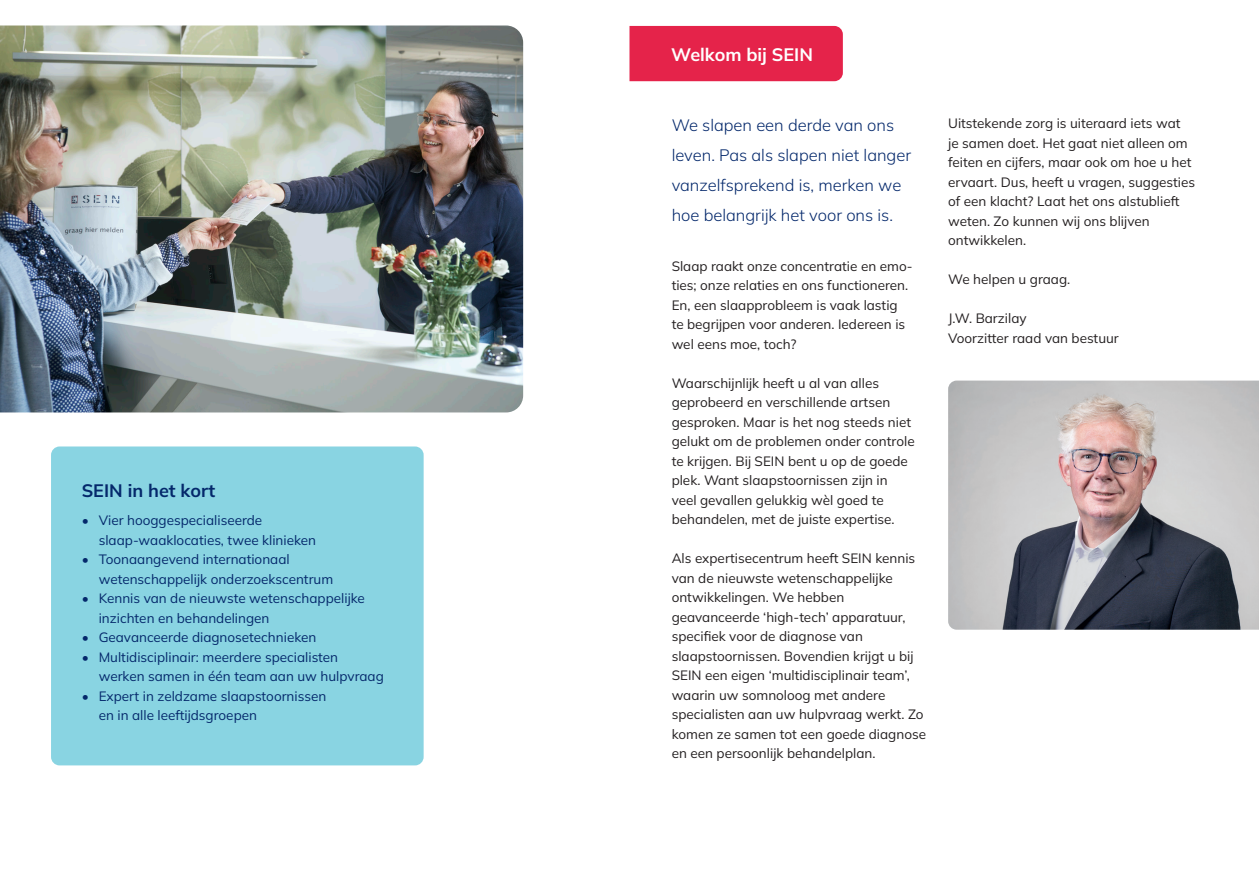
<style>
.page{position:relative;width:1259px;height:893px;background:#fff}
.page>*{position:absolute;margin:0;border:0;box-sizing:border-box;transform-origin:0 0}
.t1{font:200 18px "Mulish";color:#fff}
.Tussenkopje_1{font:200 18px "Mulish";color:#04286b}
.Inleiding{font:200 16.5px/30px "Mulish";color:#04286b}
.BODY{font:200 13.5px/19.5px "Mulish";color:#231f20}
.t2{font:200 13.5px/19.5px "Mulish";color:#04286b}
</style>
<div class="page">
<div style="left:629px;top:26px;width:214px;height:55px;background:#e5234a"></div>
<img style="left:0;top:26px;width:523px;height:386px">
<div style="left:51px;top:446px;width:372px;height:319px;background:#89d4e2;border-radius:9px"></div>
<img style="left:948px;top:381px;width:311px;height:249px">
<p class="Tussenkopje_1" style="left:82px;top:479px;width:135px">SEIN in het kort</p>
<p class="t2" style="left:99px;top:510px;width:219px;text-indent:-17px">• Vier hooggespecialiseerde slaap-waaklocaties, twee klinieken</p>
<p class="t2" style="left:99px;top:549px;width:236px;text-indent:-17px">• Toonaangevend internationaal wetenschappelijk onderzoekscentrum</p>
<p class="t2" style="left:99px;top:588px;width:268px;text-indent:-17px">• Kennis van de nieuwste wetenschappelijke inzichten en behandelingen</p>
<p class="t2" style="left:82px;top:627px;width:236px">• Geavanceerde diagnosetechnieken</p>
<p class="t2" style="left:99px;top:647px;width:287px;text-indent:-17px">• Multidisciplinair: meerdere specialisten werken samen in één team aan uw hulpvraag</p>
<p class="t2" style="left:99px;top:686px;width:229px;text-indent:-17px">• Expert in zeldzame slaapstoornissen en in alle leeftijdsgroepen</p>
<p class="t1" style="left:671px;top:42px;width:143px">Welkom bij SEIN</p>
<p class="Inleiding" style="left:671px;top:110px;width:241px">We slapen een derde van ons leven. Pas als slapen niet langer vanzelfsprekend is, merken we hoe belangrijk het voor ons is.</p>
<p class="BODY" style="left:671px;top:256px;width:242px">Slaap raakt onze concentratie en emo&shy;ties; onze relaties en ons functioneren.<br>En, een slaapprobleem is vaak lastig te begrijpen voor anderen. Iedereen is wel eens moe, toch?</p>
<p class="BODY" style="left:671px;top:373px;width:244px">Waarschijnlijk heeft u al van alles geprobeerd en verschillende artsen gesproken. Maar is het nog steeds niet gelukt om de problemen onder controle te krijgen. Bij SEIN bent u op de goede plek. Want slaapstoornissen zijn in veel gevallen gelukkig wèl goed te behandelen, met de juiste expertise.</p>
<p class="BODY" style="left:671px;top:548px;width:256px">Als expertisecentrum heeft SEIN kennis van de nieuwste wetenschappelijke ontwikkelingen. We hebben geavanceerde ‘high-tech’ apparatuur, specifiek voor de diagnose van slaapstoornissen. Bovendien krijgt u bij SEIN een eigen ‘multidisciplinair team’, waarin uw somnoloog met andere specialisten aan uw hulpvraag werkt. Zo komen ze samen tot een goede diagnose en een persoonlijk behandelplan.</p>
<p class="BODY" style="left:948px;top:113px;width:248px">Uitstekende zorg is uiteraard iets wat<br>je samen doet. Het gaat niet alleen om feiten en cijfers, maar ook om hoe u het ervaart. Dus, heeft u vragen, suggesties of een klacht? Laat het ons alstublieft weten. Zo kunnen wij ons blijven ontwikkelen.</p>
<p class="BODY" style="left:948px;top:269px;width:124px">We helpen u graag.</p>
<p class="BODY" style="left:948px;top:308px;width:80px">J.W. Barzilay</p>
<p class="BODY" style="left:948px;top:328px;width:172px">Voorzitter raad van bestuur</p>
</div>
